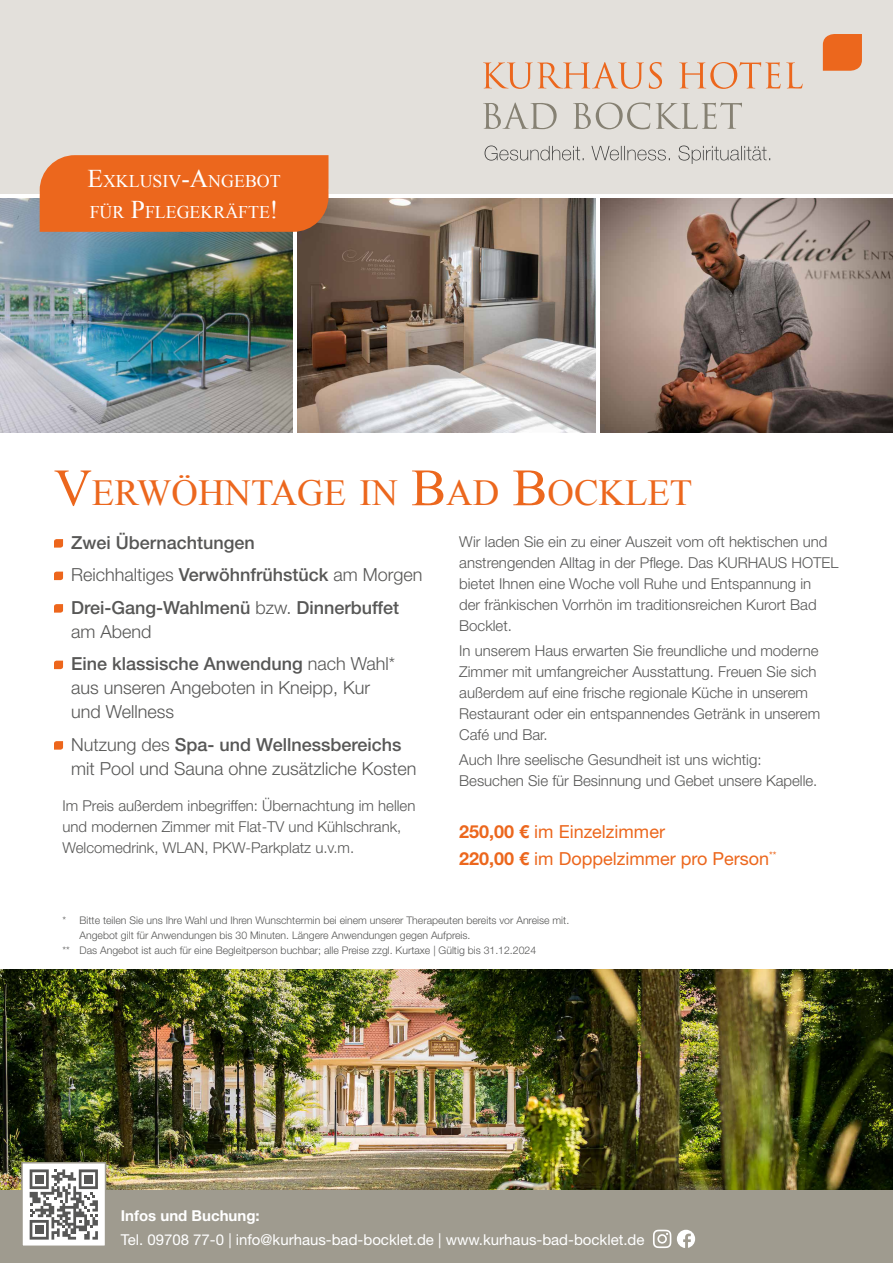
<style>
.page{position:relative;width:893px;height:1263px;background:#fff}
.page>*{position:absolute;margin:0;border:0;box-sizing:border-box;transform-origin:0 0}
.t1{font:36.75px "Times New Roman";color:#ec671d}
.t2{font:500 18px/32.5px "Helvetica Neue LT Std";color:#575756}
.t3{font:300 18px/24px "Helvetica Neue LT Std";color:#575756}
.t4{font:18px/27px "Helvetica Neue LT Std";color:#ec671d}
.t5{font:17.85px/31.5px "Times New Roman";color:#fff}
.t6{font:300 15px/21px "Helvetica Neue LT Std";color:#575756}
.t7{font:15px "Helvetica Neue LT Std";color:#fff}
.t8{font:700 15px "Helvetica Neue LT Std";color:#fff}
.t9{font:300 10.5px "Helvetica Neue LT Std";color:#575756}
.s1{font-size:25.5px}
.s2{font-size:52.5px}
.s3{font-weight:300}
.s4{font-weight:500}
.s5{font-weight:700}
</style>
<div class="page">
<svg style="left:54px;top:539px;width:9px;height:9px"></svg>
<svg style="left:54px;top:572px;width:9px;height:8px"></svg>
<svg style="left:54px;top:604px;width:9px;height:9px"></svg>
<svg style="left:54px;top:661px;width:9px;height:8px"></svg>
<svg style="left:54px;top:741px;width:9px;height:9px"></svg>
<div style="left:0;top:0;width:893px;height:193px;background:#e3e0db"></div>
<svg style="left:483px;top:102px;width:259px;height:27px"></svg>
<svg style="left:483px;top:62px;width:320px;height:27px"></svg>
<svg style="left:485px;top:146px;width:285px;height:18px"></svg>
<svg style="left:823px;top:34px;width:39px;height:37px"></svg>
<img style="left:601px;top:199px;width:292px;height:234px">
<img style="left:298px;top:199px;width:297px;height:234px">
<img style="left:0;top:199px;width:292px;height:234px">
<img style="left:0;top:969px;width:893px;height:222px">
<div style="left:0;top:1191px;width:893px;height:72px;background:#9f9b8f"></div>
<svg style="left:677px;top:1230px;width:18px;height:18px"></svg>
<svg style="left:653px;top:1229px;width:18px;height:19px"></svg>
<div style="left:40px;top:155px;width:288px;height:77px;background:#ec671d"></div>
<div style="left:21px;top:1162px;width:85px;height:85px;background:#fff;border:2px solid #9f9b8f"></div>
<svg style="left:30px;top:1169px;width:68px;height:70px"></svg>
<div style="left:35px;top:1225px;width:8px;height:9px;background:#575756"></div>
<p class="t5" style="left:87px;top:165px;width:195px"><span class="s1">E</span>XKLUSIV<span class="s1">-A</span>NGEBOT<br>FÜR <span class="s1">P</span>FLEGEKRÄFTE<span class="s1">!</span></p>
<h1 class="t1" style="left:54px;top:468px;width:640px"><span class="s2">V</span>ERWÖHNTAGE IN <span class="s2">B</span>AD <span class="s2">B</span>OCKLET</h1>
<p class="t2" style="left:71px;top:526px;width:353px">Zwei Übernachtungen<br><span class="s3">Reichhaltiges</span> Verwöhnfrühstück <span class="s3">am Morgen<br></span>Drei-Gang-Wahlmenü <span class="s3">bzw.</span> Dinnerbuffet</p>
<p class="t2" style="left:71px;top:615px;width:326px"><span class="s3">am Abend<br></span>Eine klassische Anwendung <span class="s3">nach Wahl*</span></p>
<p class="t3" style="left:71px;top:675px;width:301px">aus unseren Angeboten in Kneipp, Kur und Wellness</p>
<p class="t3" style="left:71px;top:732px;width:347px">Nutzung des <span class="s4">Spa- und Wellnessbereichs </span>mit Pool und Sauna ohne zusätzliche Kosten</p>
<p class="t6" style="left:63px;top:795px;width:354px">Im Preis außerdem inbegriffen: Übernachtung im hellen und modernen Zimmer mit Flat-TV und Kühlschrank,<br>Welcomedrink, WLAN, PKW-Parkplatz u.v.m.</p>
<p class="t6" style="left:459px;top:530px;width:381px">Wir laden Sie ein zu einer Auszeit vom oft hektischen und anstrengenden Alltag in der Pflege. Das KURHAUS HOTEL bietet Ihnen eine Woche voll Ruhe und Entspannung in<br>der fränkischen Vorrhön im traditionsreichen Kurort Bad Bocklet.</p>
<p class="t6" style="left:459px;top:640px;width:362px">In unserem Haus erwarten Sie freundliche und moderne Zimmer mit umfangreicher Ausstattung. Freuen Sie sich außerdem auf eine frische regionale Küche in unserem Restaurant oder ein entspannendes Getränk in unserem Café und Bar.</p>
<p class="t6" style="left:459px;top:749px;width:360px">Auch Ihre seelische Gesundheit ist uns wichtig:<br>Besuchen Sie für Besinnung und Gebet unsere Kapelle.</p>
<p class="t4" style="left:459px;top:817px;width:319px"><span class="s5">250,00 €</span> im Einzelzimmer<br><span class="s5">220,00 €</span> im Doppelzimmer pro Person<sup>**</sup></p>
<p class="t9" style="left:63px;top:914px;width:508px">* Bitte teilen Sie uns Ihre Wahl und Ihren Wunschtermin bei einem unserer Therapeuten bereits vor Anreise mit.</p>
<p class="t9" style="left:80px;top:929px;width:392px">Angebot gilt für Anwendungen bis 30 Minuten. Längere Anwendungen gegen Aufpreis.</p>
<p class="t9" style="left:63px;top:944px;width:475px">** Das Angebot ist auch für eine Begleitperson buchbar; alle Preise zzgl. Kurtaxe | Gültig bis 31.12.2024</p>
<p class="t8" style="left:121px;top:1206px;width:140px">Infos und Buchung:</p>
<p class="t7" style="left:121px;top:1230px;width:525px">Tel. 09708 77-0 | info@kurhaus-bad-bocklet.de | www.kurhaus-bad-bocklet.de</p>
</div>
